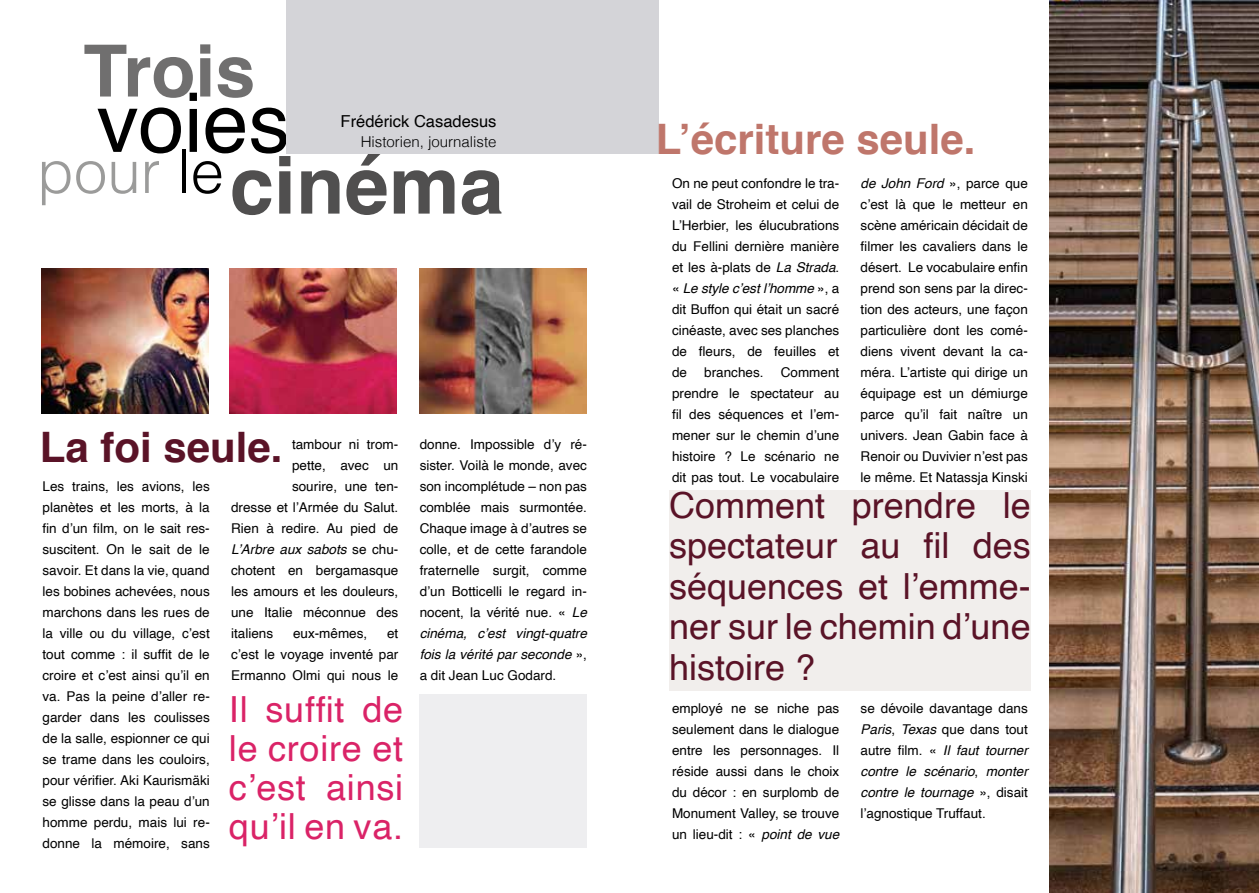
<style>
.page{position:relative;width:1259px;height:893px;background:#fff}
.page>*{position:absolute;margin:0;border:0;box-sizing:border-box;transform-origin:0 0}
.t1{font:82.5px "Helvetica";color:#000}
.t2{font:700 79.5px "Helvetica";color:#504f4f}
.t3{font:700 72px "Helvetica";color:#706f6f}
.t4{font:700 42px "Helvetica";color:#bf766b}
.t5{font:700 42px "Helvetica";color:#5a1327}
.t6{font:36px/40.5px "Helvetica";color:#5a1327;text-align:justify}
.t7{font:36px/39px "Helvetica";letter-spacing:.02em;color:#da2367;text-align:justify}
.t8{font:16.5px "Helvetica";color:#000}
.t9{font:300 15px "Helvetica";color:#000}
.t10{font:13.5px/21px "Helvetica";color:#000;text-align:justify}
.t11{font:italic 13.5px "Helvetica";color:#000}
.s1{font-style:normal}
.s2{font-style:italic}
</style>
<div class="page">
<img style="left:41px;top:269px;width:168px;height:144px">
<img style="left:230px;top:269px;width:167px;height:144px">
<img style="left:420px;top:269px;width:167px;height:144px">
<div style="left:286px;top:0;width:373px;height:154px;background:#d4d4d8"></div>
<div style="left:420px;top:694px;width:167px;height:154px;background:#eeeef0"></div>
<img style="left:1049px;top:0;width:210px;height:893px">
<div style="left:669px;top:491px;width:361px;height:200px;background:#f1eeec"></div>
<h3 class="t3" style="left:83px;top:13px;width:174px">Trois</h3>
<h1 class="t1" style="left:97px;top:59px;width:194px">voies</h1>
<h2 class="t2" style="left:37px;top:121px;width:468px"><sup>pour</sup> <sup>le</sup> cinéma</h2>
<p class="t8" style="left:341px;top:109px;width:157px">Frédérick Casadesus</p>
<p class="t9" style="left:361px;top:129px;width:137px">Historien, journaliste</p>
<h3 class="t5" style="left:40px;top:413px;width:244px">La foi seule.</h3>
<p class="t10" style="left:292px;top:434px;width:108px">tambour ni trom-</p>
<p class="t10" style="left:292px;top:455px;width:108px">pette, avec un</p>
<p class="t10" style="left:292px;top:476px;width:108px">sourire, une ten-</p>
<p class="t10" style="left:231px;top:497px;width:169px">dresse et l’Armée du Salut.</p>
<p class="t10" style="left:231px;top:518px;width:169px">Rien à redire. Au pied de</p>
<p class="t11" style="left:231px;top:539px;width:169px">L’Arbre aux sabots <span class="s1">se chu-</span></p>
<p class="t10" style="left:231px;top:560px;width:169px">chotent en bergamasque</p>
<p class="t10" style="left:231px;top:581px;width:169px">les amours et les douleurs,</p>
<p class="t10" style="left:231px;top:602px;width:169px">une Italie méconnue des</p>
<p class="t10" style="left:231px;top:623px;width:44px">italiens</p>
<p class="t10" style="left:293px;top:623px;width:76px">eux-mêmes,</p>
<p class="t10" style="left:43px;top:476px;width:169px">Les trains, les avions, les planètes et les morts, à la fin d’un film, on le sait res&shy;suscitent. On le sait de le savoir. Et dans la vie, quand les bobines achevées, nous marchons dans les rues de la ville ou du village, c’est tout comme : il suffit de le croire et c’est ainsi qu’il en va. Pas la peine d’aller re&shy;garder dans les coulisses de la salle, espionner ce qui se trame dans les couloirs, pour vérifier. Aki Kaurismäki se glisse dans la peau d’un homme perdu, mais lui re&shy;donne la mémoire, sans</p>
<p class="t10" style="left:231px;top:623px;width:169px;text-indent:156px">et c’est le voyage inventé par Ermanno Olmi qui nous le</p>
<h3 class="t7" style="left:229px;top:690px;width:176px">Il suffit de le croire et c’est ainsi qu’il en va.</h3>
<p class="t10" style="left:420px;top:434px;width:169px">donne. Impossible d’y ré&shy;sister. Voilà le monde, avec son incomplétude – non pas comblée mais surmontée.<br>Chaque image à d’autres se colle, et de cette farandole fraternelle surgit, comme d’un Botticelli le regard in&shy;nocent, la vérité nue. « <span class="s2">Le cinéma, c’est vingt-quatre fois la vérité par seconde</span> », a dit Jean Luc Godard.</p>
<h3 class="t4" style="left:656px;top:106px;width:321px">L’écriture seule.</h3>
<p class="t10" style="left:672px;top:173px;width:169px">On ne peut confondre le tra&shy;vail de Stroheim et celui de L’Herbier, les élucubrations du Fellini dernière manière et les à-plats de <span class="s2">La Strada</span>. « <span class="s2">Le style c’est l’homme</span> », a dit Buffon qui était un sacré cinéaste, avec ses planches de fleurs, de feuilles et de</p>
<p class="t10" style="left:672px;top:362px;width:169px;text-indent:109px">Comment prendre le spectateur au fil des séquences et l’em&shy;mener sur le chemin d’une histoire ? Le scénario ne dit pas tout. Le vocabulaire</p>
<p class="t10" style="left:704px;top:362px;width:61px">branches.</p>
<p class="t10" style="left:860px;top:173px;width:169px"><span class="s2">de John Ford</span> », parce que c’est là que le metteur en scène américain décidait de filmer les cavaliers dans le désert. Le vocabulaire enfin prend son sens par la direc&shy;tion des acteurs, une façon particulière dont les comé&shy;diens vivent devant la ca&shy;méra. L’artiste qui dirige un équipage est un démiurge parce qu’il fait naître un univers. Jean Gabin face à Renoir ou Duvivier n’est pas le même. Et Natassja Kinski</p>
<h3 class="t6" style="left:669px;top:486px;width:363px">Comment prendre le spectateur au fil des séquences et l’emme&shy;ner sur le chemin d’une histoire ?</h3>
<p class="t10" style="left:672px;top:698px;width:169px">employé ne se niche pas seulement dans le dialogue entre les personnages. Il réside aussi dans le choix du décor : en surplomb de Monument Valley, se trouve un lieu-dit : « <span class="s2">point de vue</span></p>
<p class="t10" style="left:860px;top:698px;width:169px">se dévoile davantage dans <span class="s2">Paris</span>, <span class="s2">Texas</span> que dans tout autre film. « <span class="s2">Il faut tourner contre le scénario</span>, <span class="s2">monter contre le tournage</span> », disait l’agnostique Truffaut.</p>
</div>
